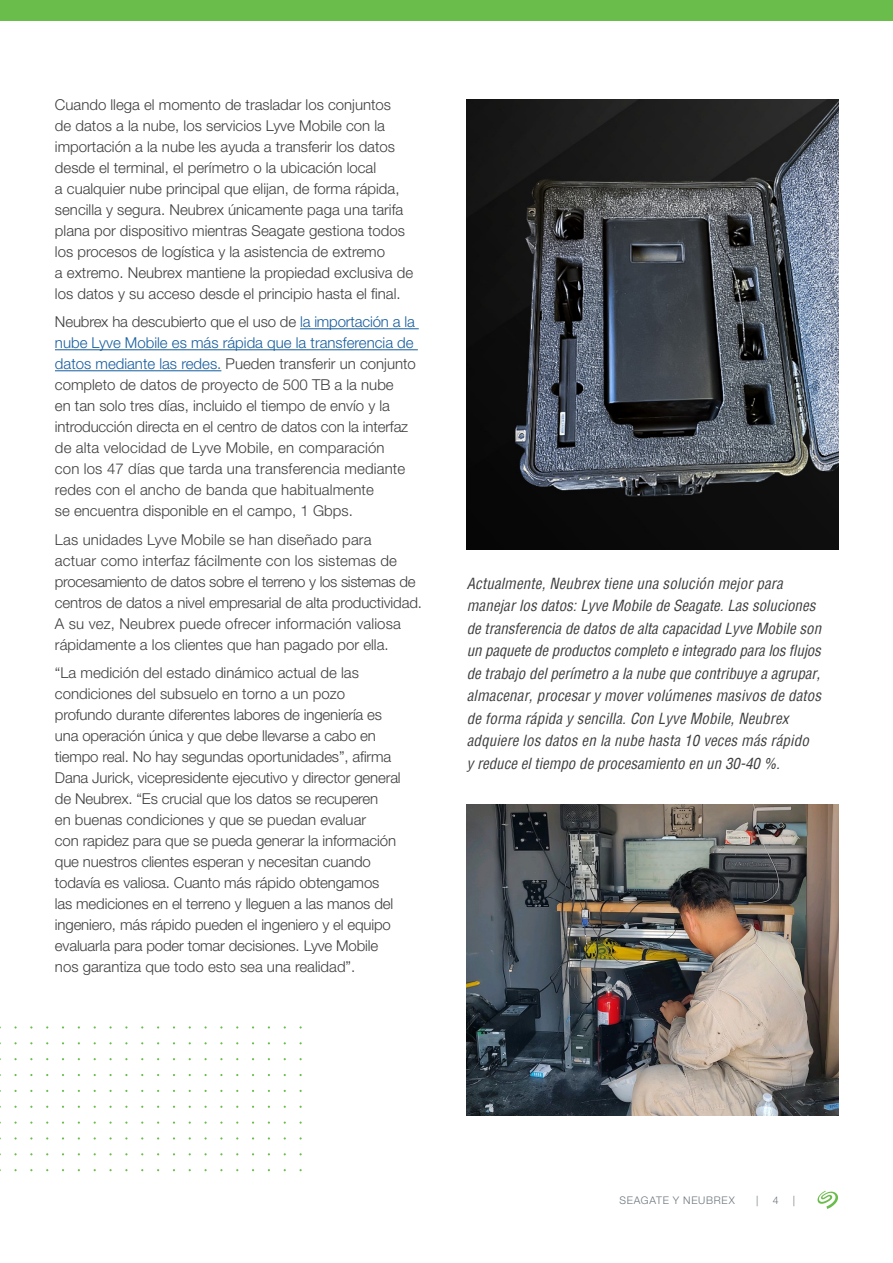
<style>
.page{position:relative;width:893px;height:1263px;background:#fff}
.page>*{position:absolute;margin:0;border:0;box-sizing:border-box;transform-origin:0 0}
.Body_Copy{font:300 15px/21px "Helvetica Neue LT Std";color:#3e3e3f}
.Body_Copy-2{font:italic condensed 15px/22.5px "Helvetica";color:#3e3e3f}
.t1{font:300 10.5px "Helvetica Neue LT Std";letter-spacing:.07em;color:#6a747b}
.s1{color:#175d9e}
</style>
<div class="page">
<svg style="left:817px;top:1191px;width:21px;height:18px"></svg>
<div style="left:0;top:0;width:893px;height:21px;background:#6bbd4b"></div>
<hr style="left:300px;top:328px;width:119px;height:1px;background:#175d9e">
<hr style="left:55px;top:349px;width:363px;height:1px;background:#175d9e">
<hr style="left:55px;top:370px;width:166px;height:1px;background:#175d9e">
<img style="left:467px;top:99px;width:371px;height:451px">
<img style="left:467px;top:804px;width:371px;height:312px">
<p class="Body_Copy" style="left:55px;top:94px;width:360px">Cuando llega el momento de trasladar los conjuntos<br>de datos a la nube, los servicios Lyve Mobile con la importación a la nube les ayuda a transferir los datos desde el terminal, el perímetro o la ubicación local<br>a cualquier nube principal que elijan, de forma rápida, sencilla y segura. Neubrex únicamente paga una tarifa plana por dispositivo mientras Seagate gestiona todos los procesos de logística y la asistencia de extremo<br>a extremo. Neubrex mantiene la propiedad exclusiva de los datos y su acceso desde el principio hasta el final.</p>
<p class="Body_Copy" style="left:55px;top:311px;width:362px">Neubrex ha descubierto que el uso de <span class="s1">la importación a la nube Lyve Mobile es más rápida que la transferencia de datos mediante las redes.</span> Pueden transferir un conjunto completo de datos de proyecto de 500 TB a la nube<br>en tan solo tres días, incluido el tiempo de envío y la introducción directa en el centro de datos con la interfaz de alta velocidad de Lyve Mobile, en comparación<br>con los 47 días que tarda una transferencia mediante redes con el ancho de banda que habitualmente<br>se encuentra disponible en el campo, 1 Gbps.</p>
<p class="Body_Copy" style="left:55px;top:529px;width:368px">Las unidades Lyve Mobile se han diseñado para<br>actuar como interfaz fácilmente con los sistemas de procesamiento de datos sobre el terreno y los sistemas de centros de datos a nivel empresarial de alta productividad.<br>A su vez, Neubrex puede ofrecer información valiosa rápidamente a los clientes que han pagado por ella.</p>
<p class="Body_Copy" style="left:55px;top:662px;width:347px">“La medición del estado dinámico actual de las condiciones del subsuelo en torno a un pozo profundo durante diferentes labores de ingeniería es una operación única y que debe llevarse a cabo en tiempo real. No hay segundas oportunidades”, afirma Dana Jurick, vicepresidente ejecutivo y director general de Neubrex. “Es crucial que los datos se recuperen<br>en buenas condiciones y que se puedan evaluar<br>con rapidez para que se pueda generar la información que nuestros clientes esperan y necesitan cuando todavía es valiosa. Cuanto más rápido obtengamos<br>las mediciones en el terreno y lleguen a las manos del ingeniero, más rápido pueden el ingeniero y el equipo evaluarla para poder tomar decisiones. Lyve Mobile nos garantiza que todo esto sea una realidad”.</p>
<p class="Body_Copy-2" style="left:467px;top:572px;width:356px">Actualmente, Neubrex tiene una solución mejor para manejar los datos: Lyve Mobile de Seagate. Las soluciones de transferencia de datos de alta capacidad Lyve Mobile son un paquete de productos completo e integrado para los flujos de trabajo del perímetro a la nube que contribuye a agrupar, almacenar, procesar y mover volúmenes masivos de datos de forma rápida y sencilla. Con Lyve Mobile, Neubrex adquiere los datos en la nube hasta 10 veces más rápido<br>y reduce el tiempo de procesamiento en un 30-40 %.</p>
<p class="t1" style="left:619px;top:1193px;width:117px">SEAGATE Y NEUBREX</p>
<p class="t1" style="left:756px;top:1193px;width:4px">|</p>
<p class="t1" style="left:773px;top:1193px;width:7px">4</p>
<p class="t1" style="left:793px;top:1193px;width:4px">|</p>
</div>
